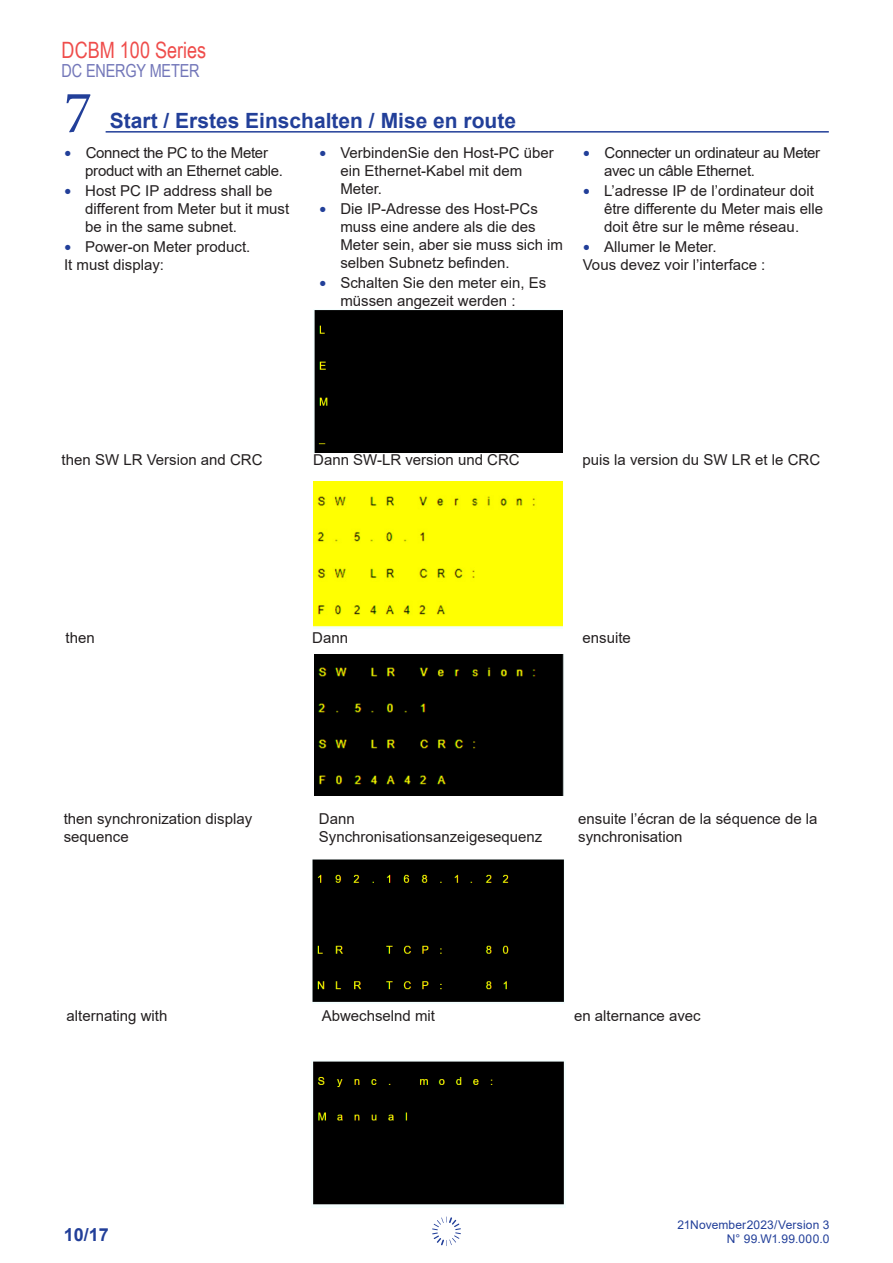
<style>
.page{position:relative;width:893px;height:1263px;background:#fff}
.page>*{position:absolute;margin:0;border:0;box-sizing:border-box;transform-origin:0 0}
.number_chap{font:60px "Minion Pro";color:#223f99}
.t1{font:22.5px "Arial Narrow";color:#ef4d4b}
.Titre_1{font:700 21px "Arial";color:#223f99}
.t2{font:18px "Arial Narrow";letter-spacing:-.01em;color:#7377b9}
.t3{font:700 18px "Arial";color:#223f99}
.Texte_tableau{font:15px/18px "Arial";color:#231f20}
.Texte_tableau-2{font:15px/18px "Arial";letter-spacing:-.02em;color:#231f20}
.t4{font:12px "Arial";letter-spacing:.015em;color:#223f99}
.s1{font-size:21px;color:#223f99}
</style>
<div class="page">
<svg style="left:432px;top:1216px;width:29px;height:30px"></svg>
<hr style="left:106px;top:131px;width:723px;height:2px;background:#223f99">
<div style="left:313px;top:859px;width:251px;height:143px;background:#000"></div>
<div style="left:313px;top:1061px;width:251px;height:144px;background:#000"></div>
<div style="left:314px;top:310px;width:249px;height:142px;background:#000"></div>
<div style="left:313px;top:481px;width:250px;height:147px;background:#ffff01"></div>
<div style="left:314px;top:654px;width:250px;height:141px;background:#000"></div>
<h2 class="t1" style="left:62px;top:34px;width:146px">DCBM 100 Series</h2>
<p class="t2" style="left:62px;top:57px;width:139px">DC ENERGY METER</p>
<p class="number_chap" style="left:64px;top:72px;width:30px">7</p>
<p class="Titre_1" style="left:110px;top:105px;width:408px">Start / Erstes Einschalten / Mise en route</p>
<p class="Texte_tableau-2" style="left:85px;top:143px;width:199px;text-indent:-21px"><span class="s1">•</span> Connect the PC to the Meter product with an Ethernet cable.</p>
<p class="Texte_tableau" style="left:85px;top:181px;width:205px;text-indent:-21px"><span class="s1">•</span> Host PC IP address shall be different from Meter but it must be in the same subnet.</p>
<p class="Texte_tableau" style="left:64px;top:238px;width:188px"><span class="s1">•</span> Power-on Meter product.</p>
<p class="Texte_tableau" style="left:64px;top:256px;width:102px">It must display:</p>
<p class="Texte_tableau" style="left:340px;top:143px;width:215px;text-indent:-21px"><span class="s1">•</span> VerbindenSie den Host-PC über ein Ethernet-Kabel mit dem<br>Meter.</p>
<p class="Texte_tableau" style="left:340px;top:199px;width:224px;text-indent:-21px"><span class="s1">•</span> Die IP-Adresse des Host-PCs muss eine andere als die des<br>Meter sein, aber sie muss sich im selben Subnetz befinden.</p>
<p class="Texte_tableau" style="left:340px;top:274px;width:207px;text-indent:-21px"><span class="s1">•</span> Schalten Sie den meter ein, Es müssen angezeit werden :</p>
<p class="Texte_tableau-2" style="left:604px;top:143px;width:218px;text-indent:-21px"><span class="s1">•</span> Connecter un ordinateur au Meter avec un câble Ethernet.</p>
<p class="Texte_tableau" style="left:604px;top:181px;width:220px;text-indent:-21px"><span class="s1">•</span> L’adresse IP de l’ordinateur doit être differente du Meter mais elle doit être sur le même réseau.</p>
<p class="Texte_tableau" style="left:583px;top:238px;width:135px"><span class="s1">•</span> Allumer le Meter.</p>
<p class="Texte_tableau" style="left:583px;top:256px;width:184px">Vous devez voir l’interface :</p>
<p class="Texte_tableau" style="left:62px;top:451px;width:202px">then SW LR Version and CRC</p>
<p class="Texte_tableau" style="left:313px;top:451px;width:208px">Dann SW-LR version und CRC</p>
<p class="Texte_tableau" style="left:583px;top:451px;width:239px">puis la version du SW LR et le CRC</p>
<p class="Texte_tableau" style="left:66px;top:628px;width:31px">then</p>
<p class="Texte_tableau" style="left:312px;top:628px;width:37px">Dann</p>
<p class="Texte_tableau" style="left:583px;top:628px;width:50px">ensuite</p>
<p class="Texte_tableau" style="left:64px;top:810px;width:190px">then synchronization display sequence</p>
<p class="Texte_tableau" style="left:319px;top:810px;width:225px">Dann<br>Synchronisationsanzeigesequenz</p>
<p class="Texte_tableau" style="left:578px;top:810px;width:241px">ensuite l’écran de la séquence de la synchronisation</p>
<p class="Texte_tableau" style="left:67px;top:1007px;width:102px">alternating with</p>
<p class="Texte_tableau" style="left:322px;top:1007px;width:115px">Abwechselnd mit</p>
<p class="Texte_tableau" style="left:574px;top:1007px;width:128px">en alternance avec</p>
<p class="t3" style="left:64px;top:1222px;width:47px">10/17</p>
<p class="t4" style="left:677px;top:1217px;width:154px">21November2023/Version 3</p>
<p class="t4" style="left:727px;top:1231px;width:104px">N° 99.W1.99.000.0</p>
</div>
